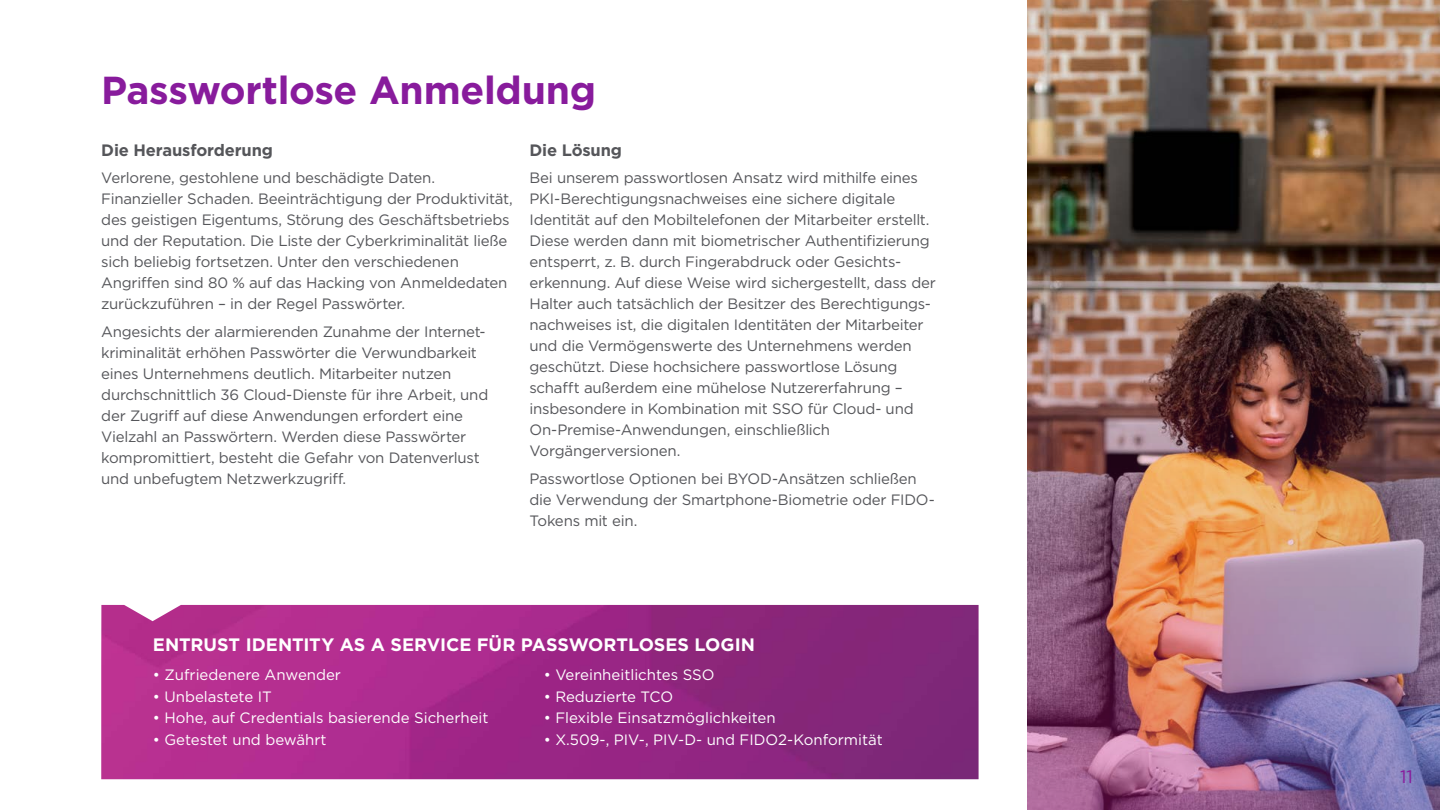
<style>
.page{position:relative;width:1440px;height:810px;background:#fff}
.page>*{position:absolute;margin:0;border:0;box-sizing:border-box;transform-origin:0 0}
.t1{font:700 39px "Gotham";letter-spacing:-.01em;color:#881b9c}
.t2{font:700 18px "Gotham";color:#fff}
.t3{font:18px "Gotham";color:#881b9c}
.t4{font:700 16.5px "Gotham";letter-spacing:-.01em;color:#55565a}
.t5{font:15px/21px "Gotham";letter-spacing:-.015em;color:#55565a}
.t6{font:15px "Gotham";color:#fff}
</style>
<div class="page">
<img style="left:1027px;top:0;width:413px;height:810px">
<img style="left:1028px;top:238px;width:412px;height:572px">
<img style="left:101px;top:605px;width:878px;height:174px">
<h1 class="t1" style="left:101px;top:65px;width:496px">Passwortlose Anmeldung</h1>
<p class="t4" style="left:101px;top:139px;width:173px">Die Herausforderung</p>
<p class="t5" style="left:101px;top:167px;width:413px">Verlorene, gestohlene und beschädigte Daten.<br>Finanzieller Schaden. Beeinträchtigung der Produktivität, des geistigen Eigentums, Störung des Geschäftsbetriebs und der Reputation. Die Liste der Cyberkriminalität ließe sich beliebig fortsetzen. Unter den verschiedenen Angriffen sind 80 % auf das Hacking von Anmeldedaten zurückzuführen – in der Regel Passwörter.</p>
<p class="t5" style="left:101px;top:321px;width:389px">Angesichts der alarmierenden Zunahme der Internet&shy;kriminalität erhöhen Passwörter die Verwundbarkeit eines Unternehmens deutlich. Mitarbeiter nutzen durchschnittlich 36 Cloud-Dienste für ihre Arbeit, und der Zugriff auf diese Anwendungen erfordert eine Vielzahl an Passwörtern. Werden diese Passwörter kompromittiert, besteht die Gefahr von Datenverlust und unbefugtem Netzwerkzugriff.</p>
<p class="t4" style="left:530px;top:139px;width:94px">Die Lösung</p>
<p class="t5" style="left:530px;top:167px;width:408px">Bei unserem passwortlosen Ansatz wird mithilfe eines PKI-Berechtigungsnachweises eine sichere digitale Identität auf den Mobiltelefonen der Mitarbeiter erstellt.<br>Diese werden dann mit biometrischer Authentifizierung entsperrt, z. B. durch Fingerabdruck oder Gesichts&shy;erkennung. Auf diese Weise wird sichergestellt, dass der Halter auch tatsächlich der Besitzer des Berechtigungs&shy;nachweises ist, die digitalen Identitäten der Mitarbeiter und die Vermögenswerte des Unternehmens werden geschützt. Diese hochsichere passwortlose Lösung schafft außerdem eine mühelose Nutzererfahrung – insbesondere in Kombination mit SSO für Cloud- und On-Premise-Anwendungen, einschließlich Vorgängerversionen.</p>
<p class="t5" style="left:530px;top:468px;width:407px">Passwortlose Optionen bei BYOD-Ansätzen schließen die Verwendung der Smartphone-Biometrie oder FIDO-<br>Tokens mit ein.</p>
<p class="t2" style="left:153px;top:633px;width:604px">ENTRUST IDENTITY AS A SERVICE FÜR PASSWORTLOSES LOGIN</p>
<p class="t6" style="left:153px;top:665px;width:190px">• Zufriedenere Anwender</p>
<p class="t6" style="left:153px;top:687px;width:121px">• Unbelastete IT</p>
<p class="t6" style="left:153px;top:708px;width:337px">• Hohe, auf Credentials basierende Sicherheit</p>
<p class="t6" style="left:153px;top:730px;width:175px">• Getestet und bewährt</p>
<p class="t6" style="left:544px;top:665px;width:172px">• Vereinheitlichtes SSO</p>
<p class="t6" style="left:544px;top:687px;width:131px">• Reduzierte TCO</p>
<p class="t6" style="left:544px;top:708px;width:233px">• Flexible Einsatzmöglichkeiten</p>
<p class="t6" style="left:544px;top:730px;width:341px">• X.509-, PIV-, PIV-D- und FIDO2-Konformität</p>
<p class="t3" style="left:1400px;top:765px;width:14px">11</p>
</div>
